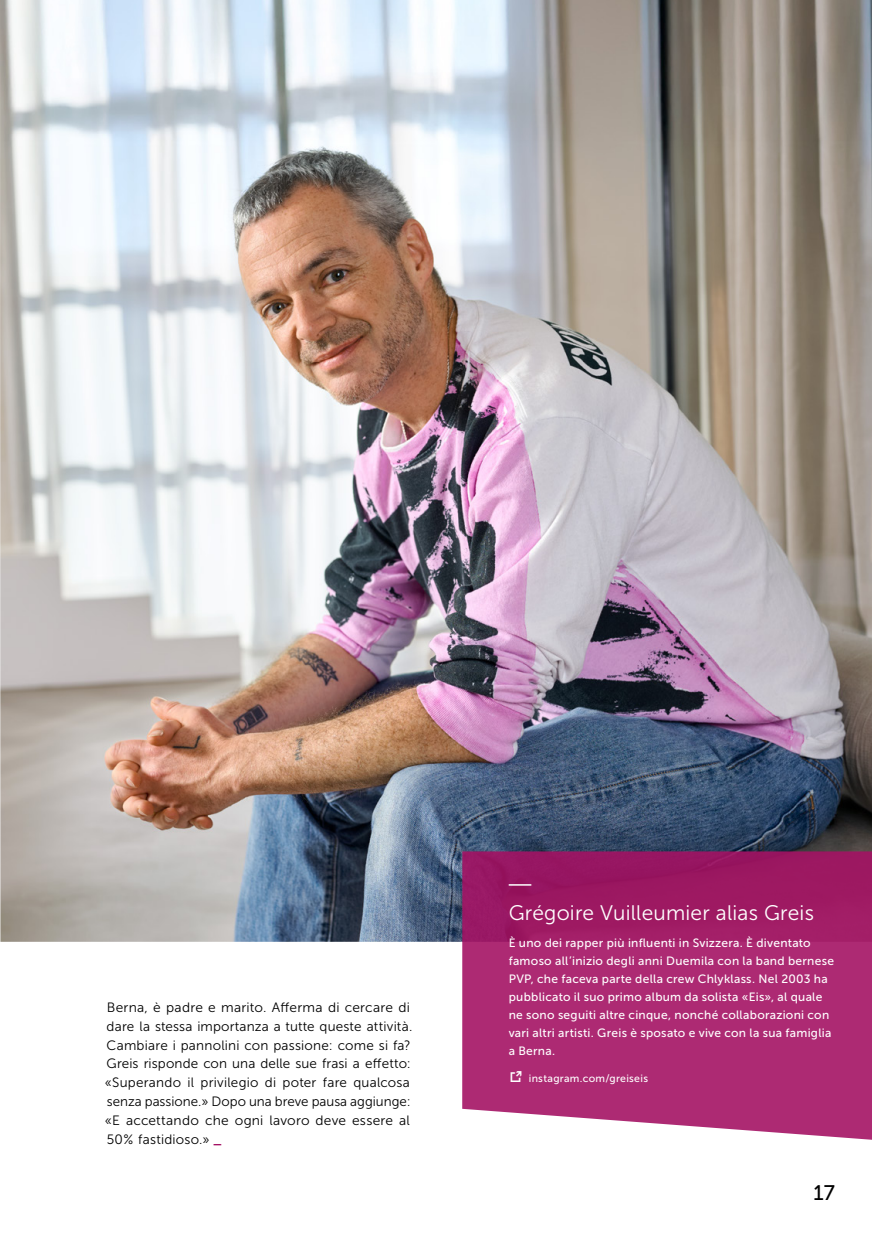
<style>
.page{position:relative;width:872px;height:1234px;background:#fff}
.page>*{position:absolute;margin:0;border:0;box-sizing:border-box;transform-origin:0 0}
.t1{font:24px "Icon CSS Link";color:#fff}
.t2{font:21px "Museo Sans 300";letter-spacing:.01em;color:#fff}
.t3{font:21px "Museo Sans 500";color:#000}
.t4{font:13.5px/18.8px "Museo Sans 300";letter-spacing:.015em;color:#000}
.t5{font:12px/18px "Museo Sans 500";letter-spacing:.025em;color:#fff}
.t6{font:10.5px "Museo Sans 500";letter-spacing:.03em;color:#fff}
.s1{font-family:"Museo Sans 700";color:#a41264}
</style>
<div class="page">
<img style="left:0;top:0;width:872px;height:941px">
<svg style="left:462px;top:851px;width:410px;height:289px;background:#ac3075"></svg>
<svg style="left:509px;top:884px;width:22px;height:1px"></svg>
<p class="t4" style="left:105px;top:998px;width:309px">Berna, è padre e marito. Afferma di cercare di dare la stessa importanza a tutte queste attività.<br>Cambiare i pannolini con passione: come si fa?<br>Greis risponde con una delle sue frasi a effetto: «Superando il privilegio di poter fare qualcosa senza passione.» Dopo una breve pausa aggiunge: «E accettando che ogni lavoro deve essere al 50 % fastidioso.» <span class="s1">_</span></p>
<h2 class="t2" style="left:509px;top:901px;width:307px">Grégoire Vuilleumier alias Greis</h2>
<p class="t5" style="left:509px;top:933px;width:327px">È uno dei rapper più influenti in Svizzera. È diventato famoso all’inizio degli anni Duemila con la band bernese PVP, che faceva parte della crew Chlyklass. Nel 2003 ha pubblicato il suo primo album da solista «Eis», al quale ne sono seguiti altre cinque, nonché collaborazioni con vari altri artisti. Greis è sposato e vive con la sua famiglia a Berna.</p>
<h1 class="t1" style="left:509px;top:1062px;width:16px">z</h1>
<p class="t6" style="left:529px;top:1072px;width:121px">instagram.com/greiseis</p>
<h2 class="t3" style="left:813px;top:1180px;width:23px">17</h2>
</div>
